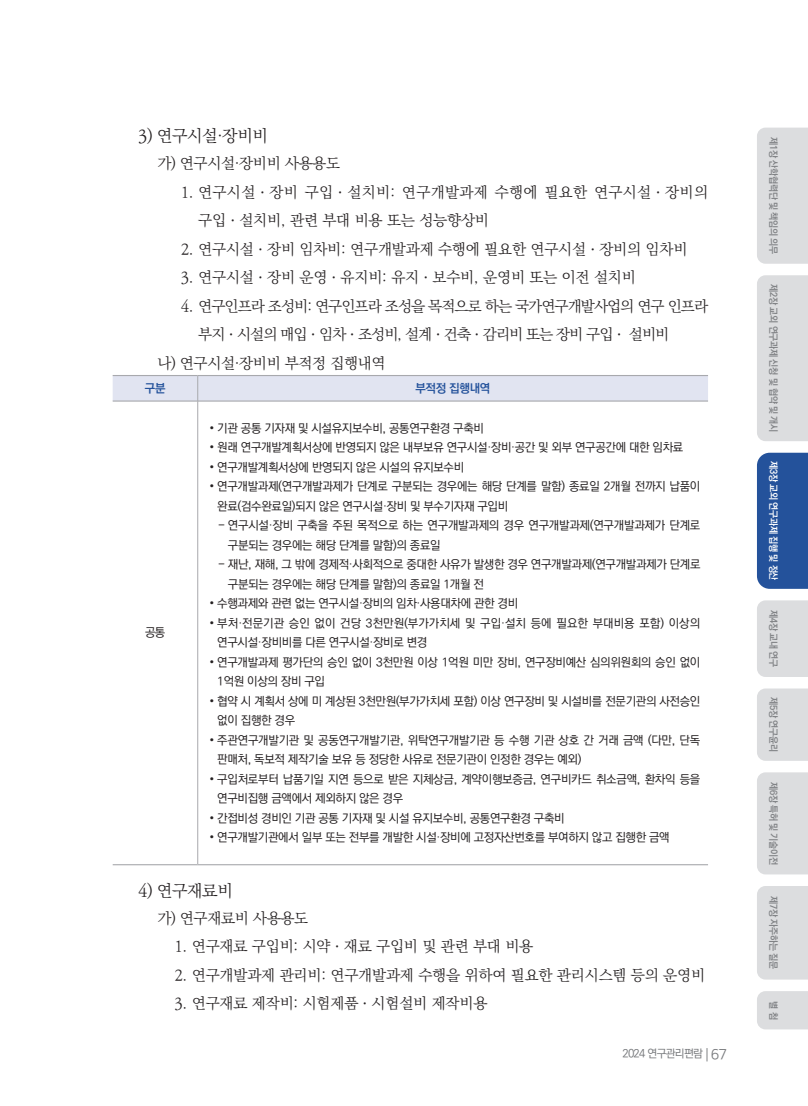
<style>
.page{position:relative;width:808px;height:1106px;background:#fff}
.page>*{position:absolute;margin:0;border:0;box-sizing:border-box;transform-origin:0 0}
.t1{font:300 16.5px "Ko Pub World Batang";letter-spacing:-.02em;color:#231f20}
.t2{font:300 15px "Ko Pub World Batang";letter-spacing:-.01em;color:#231f20}
.t3{font:300 15px "Ko Pub World Batang";letter-spacing:-.06em;color:#231f20}
.t4{font:300 15px/28.5px "Ko Pub World Batang";letter-spacing:.02em;color:#231f20}
.t5{font:500 12px/19.5px "Ko Pub World Dotum";letter-spacing:-.025em;color:#231f20}
.t6{font:500 12px/19.5px "Ko Pub World Dotum";letter-spacing:.005em;color:#231f20}
.t7{font:700 12px "Ko Pub World Dotum";letter-spacing:-.02em;color:#24529b}
.t8{font:500 11.25px "Ko Pub World Dotum";letter-spacing:-.06em;color:#76787b}
.t9{font:700 9.75px "Ko Pub World Dotum";letter-spacing:-.025em;color:#808285;scale:.95 1}
.t10{font:700 9.75px "Ko Pub World Dotum";letter-spacing:-.025em;color:#fff;scale:.95 1}
.s1{font-family:"Nanum Square R";font-weight:400;font-size:14.25px}
</style>
<div class="page">
<div style="left:757px;top:128px;width:51px;height:136px;background:#dcdddf"></div>
<div style="left:757px;top:275px;width:51px;height:166px;background:#dcdddf"></div>
<div style="left:757px;top:453px;width:51px;height:136px;background:#24529b"></div>
<div style="left:757px;top:600px;width:51px;height:77px;background:#dcdddf"></div>
<div style="left:757px;top:688px;width:51px;height:72px;background:#dcdddf"></div>
<div style="left:757px;top:772px;width:51px;height:102px;background:#dcdddf"></div>
<div style="left:757px;top:886px;width:51px;height:93px;background:#dcdddf"></div>
<div style="left:757px;top:991px;width:51px;height:38px;background:#dcdddf"></div>
<hr style="left:113px;top:864px;width:85px;height:1px;background:#a8a9ad">
<hr style="left:198px;top:864px;width:510px;height:1px;background:#a8a9ad">
<svg style="left:113px;top:375px;width:595px;height:26px;background:#dde0ec"></svg>
<hr style="left:197px;top:401px;width:1px;height:463px;background:#a8a9ad">
<h1 class="t1" style="left:138px;top:124px;width:131px">3) 연구시설·장비비</h1>
<p class="t2" style="left:157px;top:152px;width:184px">가) 연구시설·장비비 사용용도</p>
<p class="t4" style="left:198px;top:178px;width:511px;text-indent:-18px">1. 연구시설ㆍ장비 구입ㆍ설치비: 연구개발과제 수행에 필요한 연구시설ㆍ장비의 구입ㆍ설치비, 관련 부대 비용 또는 성능향상비</p>
<p class="t2" style="left:181px;top:238px;width:508px">2. 연구시설ㆍ장비 임차비: 연구개발과제 수행에 필요한 연구시설ㆍ장비의 임차비</p>
<p class="t2" style="left:181px;top:266px;width:457px">3. 연구시설ㆍ장비 운영ㆍ유지비: 유지ㆍ보수비, 운영비 또는 이전 설치비</p>
<p class="t3" style="left:181px;top:295px;width:529px">4. 연구인프라 조성비: 연구인프라 조성을 목적으로 하는 국가연구개발사업의 연구 인프라</p>
<p class="t3" style="left:198px;top:323px;width:472px">부지ㆍ시설의 매입ㆍ임차ㆍ조성비, 설계ㆍ건축ㆍ감리비 또는 장비 구입ㆍ 설비비</p>
<p class="t2" style="left:157px;top:352px;width:230px">나) 연구시설·장비비 부적정 집행내역</p>
<p class="t7" style="left:145px;top:379px;width:22px">구분</p>
<p class="t7" style="left:415px;top:379px;width:76px">부적정 집행내역</p>
<p class="t5" style="left:210px;top:418px;width:276px">• 기관 공통 기자재 및 시설유지보수비, 공통연구환경 구축비</p>
<p class="t5" style="left:210px;top:438px;width:475px">• 원래 연구개발계획서상에 반영되지 않은 내부보유 연구시설·장비·공간 및 외부 연구공간에 대한 임차료</p>
<p class="t5" style="left:210px;top:457px;width:256px">• 연구개발계획서상에 반영되지 않은 시설의 유지보수비</p>
<p class="t5" style="left:217px;top:477px;width:485px;text-indent:-8px">• 연구개발과제(연구개발과제가 단계로 구분되는 경우에는 해당 단계를 말함) 종료일 2개월 전까지 납품이 완료(검수완료일)되지 않은 연구시설·장비 및 부수기자재 구입비</p>
<p class="t5" style="left:228px;top:516px;width:474px;text-indent:-10px">- 연구시설·장비 구축을 주된 목적으로 하는 연구개발과제의 경우 연구개발과제(연구개발과제가 단계로 구분되는 경우에는 해당 단계를 말함)의 종료일</p>
<p class="t5" style="left:228px;top:555px;width:474px;text-indent:-10px">- 재난, 재해, 그 밖에 경제적·사회적으로 중대한 사유가 발생한 경우 연구개발과제(연구개발과제가 단계로 구분되는 경우에는 해당 단계를 말함)의 종료일 1개월 전</p>
<p class="t5" style="left:210px;top:594px;width:310px">• 수행과제와 관련 없는 연구시설·장비의 임차·사용대차에 관한 경비</p>
<p class="t6" style="left:217px;top:613px;width:484px;text-indent:-8px">• 부처·전문기관 승인 없이 건당 3천만원(부가가치세 및 구입·설치 등에 필요한 부대비용 포함) 이상의 연구시설·장비비를 다른 연구시설·장비로 변경</p>
<p class="t5" style="left:217px;top:652px;width:485px;text-indent:-8px">• 연구개발과제 평가단의 승인 없이 3천만원 이상 1억원 미만 장비, 연구장비예산 심의위원회의 승인 없이<br>1억원 이상의 장비 구입</p>
<p class="t5" style="left:217px;top:691px;width:485px;text-indent:-8px">• 협약 시 계획서 상에 미 계상된 3천만원(부가가치세 포함) 이상 연구장비 및 시설비를 전문기관의 사전승인 없이 집행한 경우</p>
<p class="t5" style="left:217px;top:730px;width:484px;text-indent:-8px">• 주관연구개발기관 및 공동연구개발기관, 위탁연구개발기관 등 수행 기관 상호 간 거래 금액 (다만, 단독 판매처, 독보적 제작기술 보유 등 정당한 사유로 전문기관이 인정한 경우는 예외)</p>
<p class="t5" style="left:217px;top:769px;width:484px;text-indent:-8px">• 구입처로부터 납품기일 지연 등으로 받은 지체상금, 계약이행보증금, 연구비카드 취소금액, 환차익 등을 연구비집행 금액에서 제외하지 않은 경우</p>
<p class="t5" style="left:210px;top:808px;width:356px">• 간접비성 경비인 기관 공통 기자재 및 시설 유지보수비, 공통연구환경 구축비</p>
<p class="t5" style="left:210px;top:828px;width:462px">• 연구개발기관에서 일부 또는 전부를 개발한 시설·장비에 고정자산번호를 부여하지 않고 집행한 금액</p>
<h1 class="t1" style="left:138px;top:878px;width:96px">4) 연구재료비</h1>
<p class="t2" style="left:157px;top:907px;width:152px">가) 연구재료비 사용용도</p>
<p class="t2" style="left:174px;top:935px;width:360px">1. 연구재료 구입비: 시약ㆍ재료 구입비 및 관련 부대 비용</p>
<p class="t2" style="left:174px;top:964px;width:532px">2. 연구개발과제 관리비: 연구개발과제 수행을 위하여 필요한 관리시스템 등의 운영비</p>
<p class="t2" style="left:174px;top:992px;width:315px">3. 연구재료 제작비: 시험제품ㆍ시험설비 제작비용</p>
<p class="t5" style="left:145px;top:623px;width:22px">공통</p>
<p class="t8" style="left:622px;top:1046px;width:106px">2024 연구관리편람 <span class="s1">| 67</span></p>
<p class="t9" style="left:780px;top:137px;width:125px;rotate:90deg">제1장 산학협력단 및 책임의 의무</p>
<p class="t9" style="left:780px;top:284px;width:157px;rotate:90deg">제2장 교외 연구과제 신청 및 협약 및 개시</p>
<p class="t10" style="left:780px;top:461px;width:127px;rotate:90deg">제3장 교외 연구과제 집행 및 정산</p>
<p class="t9" style="left:780px;top:610px;width:62px;rotate:90deg">제4장 교내 연구</p>
<p class="t9" style="left:780px;top:697px;width:59px;rotate:90deg">제5장 연구윤리</p>
<p class="t9" style="left:780px;top:781px;width:89px;rotate:90deg">제6장 특허 및 기술이전</p>
<p class="t9" style="left:780px;top:896px;width:78px;rotate:90deg">제7장 자주하는 질문</p>
<p class="t9" style="left:780px;top:1000px;width:21px;rotate:90deg">별 첨</p>
</div>
